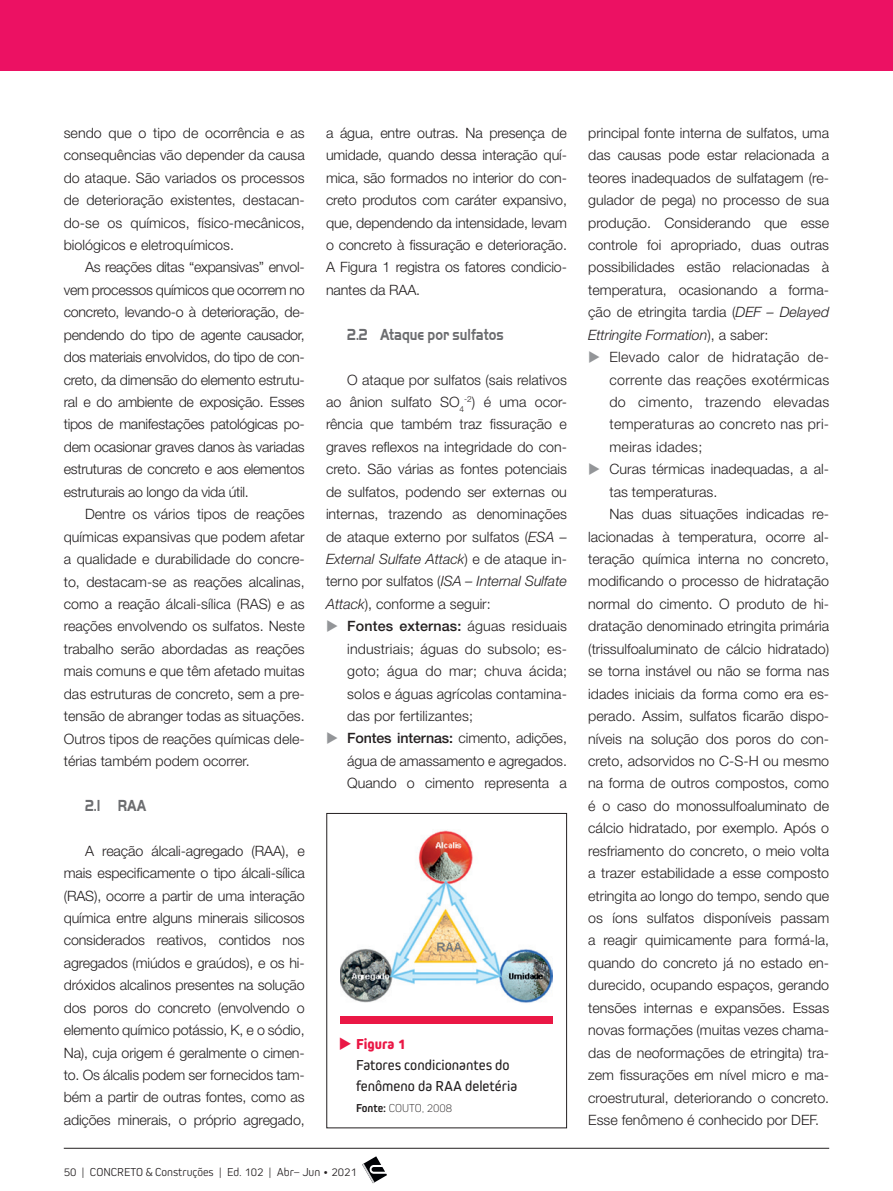
<style>
.page{position:relative;width:893px;height:1191px;background:#fff}
.page>*{position:absolute;margin:0;border:0;box-sizing:border-box;transform-origin:0 0}
.t1{font:700 16.5px "Handel Got D";color:#6c6d70;scale:.8 1}
.t2{font:15px/21px "Kiro";color:#231f20}
.t3{font:300 14.25px/22.5px "Helvetica Neue LT Std";color:#231f20;text-align:justify}
.t4{font:300 12px "Kiro";color:#231f20}
.t5{font:200 12px "Kiro";color:#231f20}
.s1{font-style:italic}
.s2{color:#939598}
.s3{font-weight:500}
.s4{color:#ea1745}
.s5{font-weight:800;color:#ea1745}
.s6{font-weight:700}
</style>
<div class="page">
<svg style="left:362px;top:1156px;width:25px;height:27px"></svg>
<hr style="left:64px;top:1148px;width:765px;height:1px;background:#231f20">
<div style="left:326px;top:813px;width:241px;height:315px;border:1px solid #231f20"></div>
<div style="left:340px;top:1016px;width:212px;height:8px;background:#ea1745"></div>
<img style="left:340px;top:830px;width:213px;height:173px">
<div style="left:0;top:0;width:893px;height:70px;background:#ec1163"></div>
<p class="t3" style="left:64px;top:121px;width:242px">sendo que o tipo de ocorrência e as consequências vão depender da causa do ataque. São variados os processos de deterioração existentes, destacan&shy;do-se os químicos, físico-mecânicos, biológicos e eletroquímicos.</p>
<p class="t3" style="left:64px;top:256px;width:242px;text-indent:21px">As reações ditas “expansivas” envol&shy;vem processos químicos que ocorrem no concreto, levando-o à deterioração, de&shy;pendendo do tipo de agente causador, dos materiais envolvidos, do tipo de con&shy;creto, da dimensão do elemento estrutu&shy;ral e do ambiente de exposição. Esses tipos de manifestações patológicas po&shy;dem ocasionar graves danos às variadas estruturas de concreto e aos elementos estruturais ao longo da vida útil.</p>
<p class="t3" style="left:64px;top:502px;width:242px;text-indent:21px">Dentre os vários tipos de reações químicas expansivas que podem afetar a qualidade e durabilidade do concre&shy;to, destacam-se as reações alcalinas, como a reação álcali-sílica (RAS) e as reações envolvendo os sulfatos. Neste trabalho serão abordadas as reações mais comuns e que têm afetado muitas das estruturas de concreto, sem a pre&shy;tensão de abranger todas as situações.<br>Outros tipos de reações químicas dele&shy;térias também podem ocorrer.</p>
<p class="t1" style="left:85px;top:796px;width:78px">2.1 RAA</p>
<p class="t3" style="left:64px;top:839px;width:242px;text-indent:21px">A reação álcali-agregado (RAA), e mais especificamente o tipo álcali-sílica (RAS), ocorre a partir de uma interação química entre alguns minerais silicosos considerados reativos, contidos nos agregados (miúdos e graúdos), e os hi&shy;dróxidos alcalinos presentes na solução dos poros do concreto (envolvendo o elemento químico potássio, K, e o sódio, Na), cuja origem é geralmente o cimen&shy;to. Os álcalis podem ser fornecidos tam&shy;bém a partir de outras fontes, como as adições minerais, o próprio agregado,</p>
<p class="t3" style="left:326px;top:121px;width:242px">a água, entre outras. Na presença de umidade, quando dessa interação quí&shy;mica, são formados no interior do con&shy;creto produtos com caráter expansivo, que, dependendo da intensidade, levam o concreto à fissuração e deterioração.<br>A Figura 1 registra os fatores condicio&shy;nantes da RAA.</p>
<p class="t1" style="left:347px;top:325px;width:197px">2.2 Ataque por sulfatos</p>
<p class="t3" style="left:326px;top:368px;width:242px;text-indent:21px">O ataque por sulfatos (sais relativos ao ânion sulfato SO<sub>4</sub><sup>-2</sup>) é uma ocor&shy;rência que também traz fissuração e graves reflexos na integridade do con&shy;creto. São várias as fontes potenciais de sulfatos, podendo ser externas ou internas, trazendo as denominações de ataque externo por sulfatos (<span class="s1">ESA – External Sulfate Attack</span>) e de ataque in&shy;terno por sulfatos (<span class="s1">ISA – Internal Sulfate Attack</span>), conforme a seguir:</p>
<p class="t3" style="left:347px;top:614px;width:221px;text-indent:-21px"><span class="s2">◆</span> <span class="s3">Fontes externas:</span> águas residuais industriais; águas do subsolo; es&shy;goto; água do mar; chuva ácida; solos e águas agrícolas contamina&shy;das por fertilizantes;</p>
<p class="t3" style="left:347px;top:727px;width:221px;text-indent:-21px"><span class="s2">◆</span> <span class="s3">Fontes internas:</span> cimento, adições, água de amassamento e agregados.<br>Quando o cimento representa a</p>
<p class="t2" style="left:356px;top:1033px;width:163px;text-indent:-17px"><span class="s4">◆</span> <span class="s5">Figura 1<br></span>Fatores condicionantes do fenômeno da RAA deletéria</p>
<p class="t5" style="left:356px;top:1101px;width:98px"><span class="s6">Fonte:</span> COUTO, 2008</p>
<p class="t4" style="left:64px;top:1164px;width:295px">50 | CONCRETO &amp; Construções | Ed. 102 | Abr– Jun • 2021</p>
<p class="t3" style="left:588px;top:121px;width:242px">principal fonte interna de sulfatos, uma das causas pode estar relacionada a teores inadequados de sulfatagem (re&shy;gulador de pega) no processo de sua produção. Considerando que esse controle foi apropriado, duas outras possibilidades estão relacionadas à temperatura, ocasionando a forma&shy;ção de etringita tardia (<span class="s1">DEF – Delayed Ettringite Formation</span>), a saber:</p>
<p class="t3" style="left:609px;top:345px;width:221px;text-indent:-21px"><span class="s2">◆</span> Elevado calor de hidratação de&shy;corrente das reações exotérmicas do cimento, trazendo elevadas temperaturas ao concreto nas pri&shy;meiras idades;</p>
<p class="t3" style="left:588px;top:457px;width:242px"><span class="s2">◆</span> Curas térmicas inadequadas, a al-</p>
<p class="t3" style="left:609px;top:480px;width:109px">tas temperaturas.</p>
<p class="t3" style="left:609px;top:502px;width:221px">Nas duas situações indicadas re-</p>
<p class="t3" style="left:588px;top:525px;width:242px">lacionadas à temperatura, ocorre al-</p>
<p class="t3" style="left:588px;top:547px;width:242px">teração química interna no concreto,</p>
<p class="t3" style="left:588px;top:570px;width:242px">modificando o processo de hidratação</p>
<p class="t3" style="left:588px;top:592px;width:242px">normal do cimento. O produto de hi-</p>
<p class="t3" style="left:588px;top:615px;width:242px">dratação denominado etringita primária</p>
<p class="t3" style="left:588px;top:637px;width:242px">(trissulfoaluminato de cálcio hidratado)</p>
<p class="t3" style="left:588px;top:659px;width:242px">se torna instável ou não se forma nas</p>
<p class="t3" style="left:588px;top:682px;width:242px">idades iniciais da forma como era es-</p>
<p class="t3" style="left:588px;top:704px;width:242px">perado. Assim, sulfatos ficarão dispo-</p>
<p class="t3" style="left:588px;top:727px;width:242px">níveis na solução dos poros do con-</p>
<p class="t3" style="left:588px;top:749px;width:242px">creto, adsorvidos no C-S-H ou mesmo</p>
<p class="t3" style="left:588px;top:772px;width:242px">na forma de outros compostos, como</p>
<p class="t3" style="left:588px;top:794px;width:242px">é o caso do monossulfoaluminato de</p>
<p class="t3" style="left:588px;top:816px;width:242px">cálcio hidratado, por exemplo. Após o</p>
<p class="t3" style="left:588px;top:839px;width:242px">resfriamento do concreto, o meio volta</p>
<p class="t3" style="left:588px;top:861px;width:242px">a trazer estabilidade a esse composto</p>
<p class="t3" style="left:588px;top:884px;width:242px">etringita ao longo do tempo, sendo que</p>
<p class="t3" style="left:588px;top:906px;width:242px">os íons sulfatos disponíveis passam</p>
<p class="t3" style="left:588px;top:929px;width:242px">a reagir quimicamente para formá-la,</p>
<p class="t3" style="left:588px;top:951px;width:242px">quando do concreto já no estado en-</p>
<p class="t3" style="left:588px;top:973px;width:242px">durecido, ocupando espaços, gerando</p>
<p class="t3" style="left:588px;top:996px;width:242px">tensões internas e expansões. Essas</p>
<p class="t3" style="left:588px;top:1018px;width:242px">novas formações (muitas vezes chama-</p>
<p class="t3" style="left:588px;top:1041px;width:242px">das de neoformações de etringita) tra-</p>
<p class="t3" style="left:588px;top:1063px;width:242px">zem fissurações em nível micro e ma-</p>
<p class="t3" style="left:588px;top:1086px;width:242px">croestrutural, deteriorando o concreto.</p>
<p class="t3" style="left:588px;top:1108px;width:232px">Esse fenômeno é conhecido por DEF.</p>
</div>
